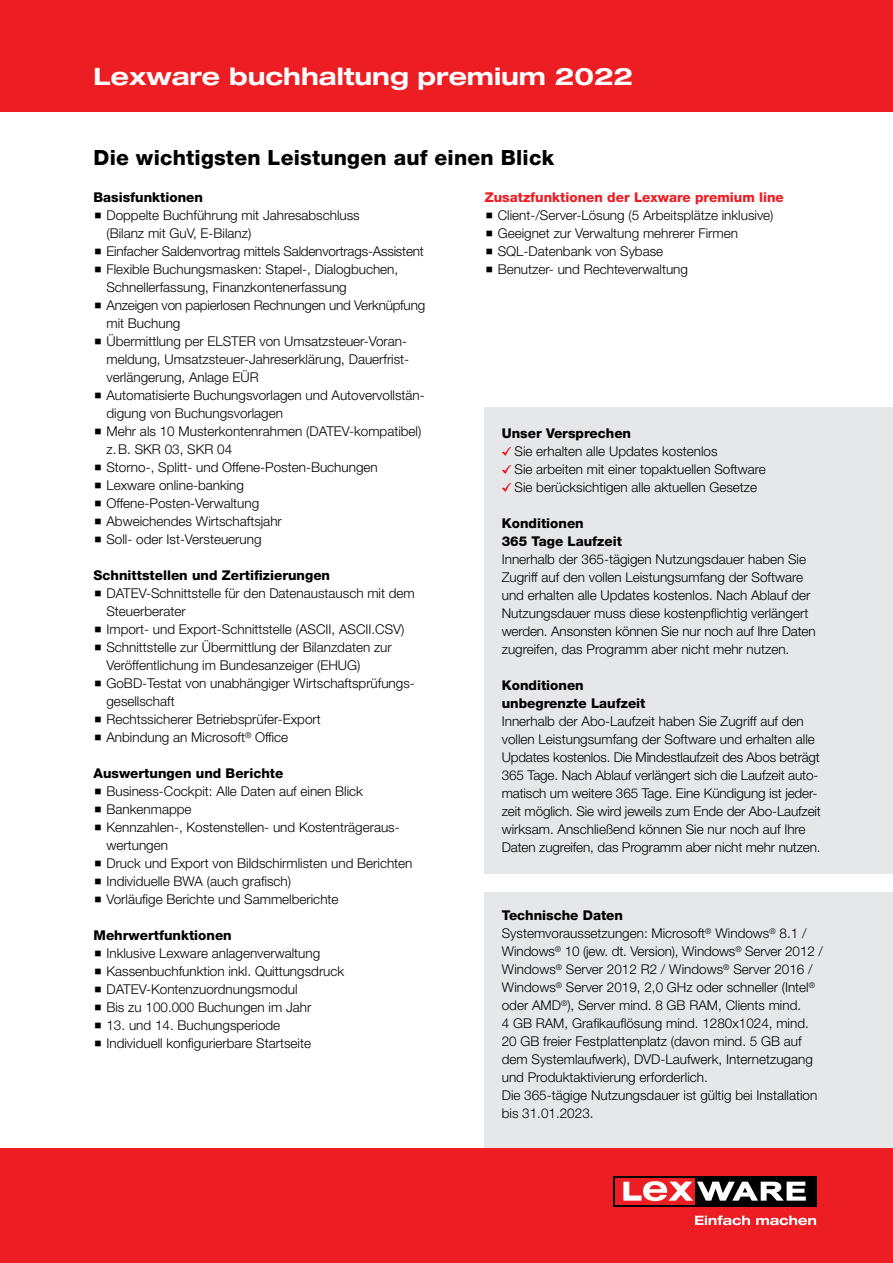
<style>
.page{position:relative;width:893px;height:1263px;background:#fff}
.page>*{position:absolute;margin:0;border:0;box-sizing:border-box;transform-origin:0 0}
.t1{font:700 expanded 24px "Helvetica Neue LT Std";color:#fff}
.t2{font:800 21px "Helvetica Neue LT Std";letter-spacing:.01em;color:#000}
.t3{font:300 13.5px/18px "Helvetica Neue LT Std";color:#000}
.t4{font:800 13.5px/18px "Helvetica Neue LT Std";color:#000}
.t5{font:800 13.5px "Helvetica Neue LT Std";color:#ed1d24}
.s1{font-weight:800}
</style>
<div class="page">
<div style="left:485px;top:892px;width:408px;height:257px;background:#e6e7e8"></div>
<div style="left:0;top:1148px;width:893px;height:115px;background:#ed1d24"></div>
<div style="left:613px;top:1176px;width:203px;height:30px;background:#000"></div>
<div style="left:615px;top:1178px;width:80px;height:26px;background:#ed1d24"></div>
<svg style="left:623px;top:1181px;width:183px;height:20px"></svg>
<svg style="left:695px;top:1215px;width:55px;height:10px"></svg>
<svg style="left:756px;top:1215px;width:60px;height:10px"></svg>
<div style="left:0;top:0;width:893px;height:112px;background:#ed1d24"></div>
<div style="left:485px;top:407px;width:408px;height:467px;background:#e6e7e8"></div>
<svg style="left:502px;top:447px;width:9px;height:9px"></svg>
<svg style="left:502px;top:465px;width:9px;height:9px"></svg>
<svg style="left:502px;top:483px;width:9px;height:9px"></svg>
<h1 class="t1" style="left:94px;top:62px;width:541px">Lexware buchhaltung premium 2022</h1>
<h2 class="t2" style="left:94px;top:145px;width:462px">Die wichtigsten Leistungen auf einen Blick</h2>
<p class="t4" style="left:94px;top:188px;width:111px">Basisfunktionen</p>
<p class="t3" style="left:106px;top:206px;width:320px">Doppelte Buchführung mit Jahresabschluss<br>(Bilanz mit GuV, E-Bilanz)<br>Einfacher Saldenvortrag mittels Saldenvortrags-Assistent Flexible Buchungsmasken: Stapel-, Dialogbuchen, Schnellerfassung, Finanzkontenerfassung<br>Anzeigen von papierlosen Rechnungen und Verknüpfung mit Buchung<br>Übermittlung per ELSTER von Umsatzsteuer-Voran&shy;meldung, Umsatzsteuer-Jahreserklärung, Dauerfrist&shy;verlängerung, Anlage EÜR<br>Automatisierte Buchungsvorlagen und Autovervollstän&shy;digung von Buchungsvorlagen<br>Mehr als 10 Musterkontenrahmen (DATEV-kompatibel) z.B. SKR 03, SKR 04<br>Storno-, Splitt- und Offene-Posten-Buchungen Lexware online-banking<br>Offene-Posten-Verwaltung<br>Abweichendes Wirtschaftsjahr<br>Soll- oder Ist-Versteuerung</p>
<p class="t4" style="left:94px;top:566px;width:238px">Schnittstellen und Zertifizierungen</p>
<p class="t3" style="left:106px;top:584px;width:310px">DATEV-Schnittstelle für den Datenaustausch mit dem Steuerberater<br>Import- und Export-Schnittstelle (ASCII, ASCII.CSV)<br>Schnittstelle zur Übermittlung der Bilanzdaten zur Veröffentlichung im Bundesanzeiger (EHUG)<br>GoBD-Testat von unabhängiger Wirtschaftsprüfungs&shy;gesellschaft<br>Rechtssicherer Betriebsprüfer-Export<br>Anbindung an Microsoft<sup>®</sup> Office</p>
<p class="t4" style="left:94px;top:764px;width:191px">Auswertungen und Berichte</p>
<p class="t3" style="left:106px;top:782px;width:308px">Business-Cockpit: Alle Daten auf einen Blick Bankenmappe<br>Kennzahlen-, Kostenstellen- und Kostenträgeraus&shy;wertungen<br>Druck und Export von Bildschirmlisten und Berichten Individuelle BWA (auch grafisch)<br>Vorläufige Berichte und Sammelberichte</p>
<p class="t4" style="left:94px;top:926px;width:140px">Mehrwertfunktionen</p>
<p class="t3" style="left:106px;top:944px;width:239px">Inklusive Lexware anlagenverwaltung Kassenbuchfunktion inkl. Quittungsdruck DATEV-Kontenzuordnungsmodul<br>Bis zu 100.000 Buchungen im Jahr</p>
<p class="t3" style="left:106px;top:1016px;width:206px">13. und 14. Buchungsperiode<br>Individuell konfigurierbare Startseite</p>
<p class="t5" style="left:485px;top:189px;width:301px">Zusatzfunktionen der Lexware premium line</p>
<p class="t3" style="left:498px;top:206px;width:277px">Client-/Server-Lösung (5 Arbeitsplätze inklusive)<br>Geeignet zur Verwaltung mehrerer Firmen SQL-Datenbank von Sybase<br>Benutzer- und Rechteverwaltung</p>
<p class="t4" style="left:502px;top:424px;width:131px">Unser Versprechen</p>
<p class="t3" style="left:514px;top:442px;width:253px">Sie erhalten alle Updates kostenlos<br>Sie arbeiten mit einer topaktuellen Software<br>Sie berücksichtigen alle aktuellen Gesetze</p>
<p class="t4" style="left:502px;top:514px;width:122px">Konditionen<br>365 Tage Laufzeit</p>
<p class="t3" style="left:502px;top:550px;width:315px">Innerhalb der 365-tägigen Nutzungsdauer haben Sie Zugriff auf den vollen Leistungsumfang der Software und erhalten alle Updates kostenlos. Nach Ablauf der Nutzungsdauer muss diese kostenpflichtig verlängert werden. Ansonsten können Sie nur noch auf Ihre Daten zugreifen, das Programm aber nicht mehr nutzen.</p>
<p class="t4" style="left:502px;top:676px;width:145px">Konditionen unbegrenzte Laufzeit</p>
<p class="t3" style="left:502px;top:712px;width:321px">Innerhalb der Abo-Laufzeit haben Sie Zugriff auf den vollen Leistungsumfang der Software und erhalten alle Updates kostenlos. Die Mindestlaufzeit des Abos beträgt 365 Tage. Nach Ablauf verlängert sich die Laufzeit auto&shy;matisch um weitere 365 Tage. Eine Kündigung ist jeder&shy;zeit möglich. Sie wird jeweils zum Ende der Abo-Laufzeit wirksam. Anschließend können Sie nur noch auf Ihre Daten zugreifen, das Programm aber nicht mehr nutzen.</p>
<p class="t3" style="left:502px;top:906px;width:323px"><span class="s1">Technische Daten<br></span>Systemvoraussetzungen: Microsoft<sup>®</sup> Windows<sup>®</sup> 8.1 / Windows<sup>®</sup> 10 (jew. dt. Version), Windows<sup>®</sup> Server 2012 / Windows<sup>®</sup> Server 2012 R2 / Windows<sup>®</sup> Server 2016 / Windows<sup>®</sup> Server 2019, 2,0 GHz oder schneller (Intel<sup>® </sup>oder AMD<sup>®</sup>), Server mind. 8 GB RAM, Clients mind.<br>4 GB RAM, Grafikauflösung mind. 1280x1024, mind.<br>20 GB freier Festplattenplatz (davon mind. 5 GB auf dem Systemlaufwerk), DVD-Laufwerk, Internetzugang und Produktaktivierung erforderlich.<br>Die 365-tägige Nutzungsdauer ist gültig bei Installation bis 31.01.2023.</p>
</div>
